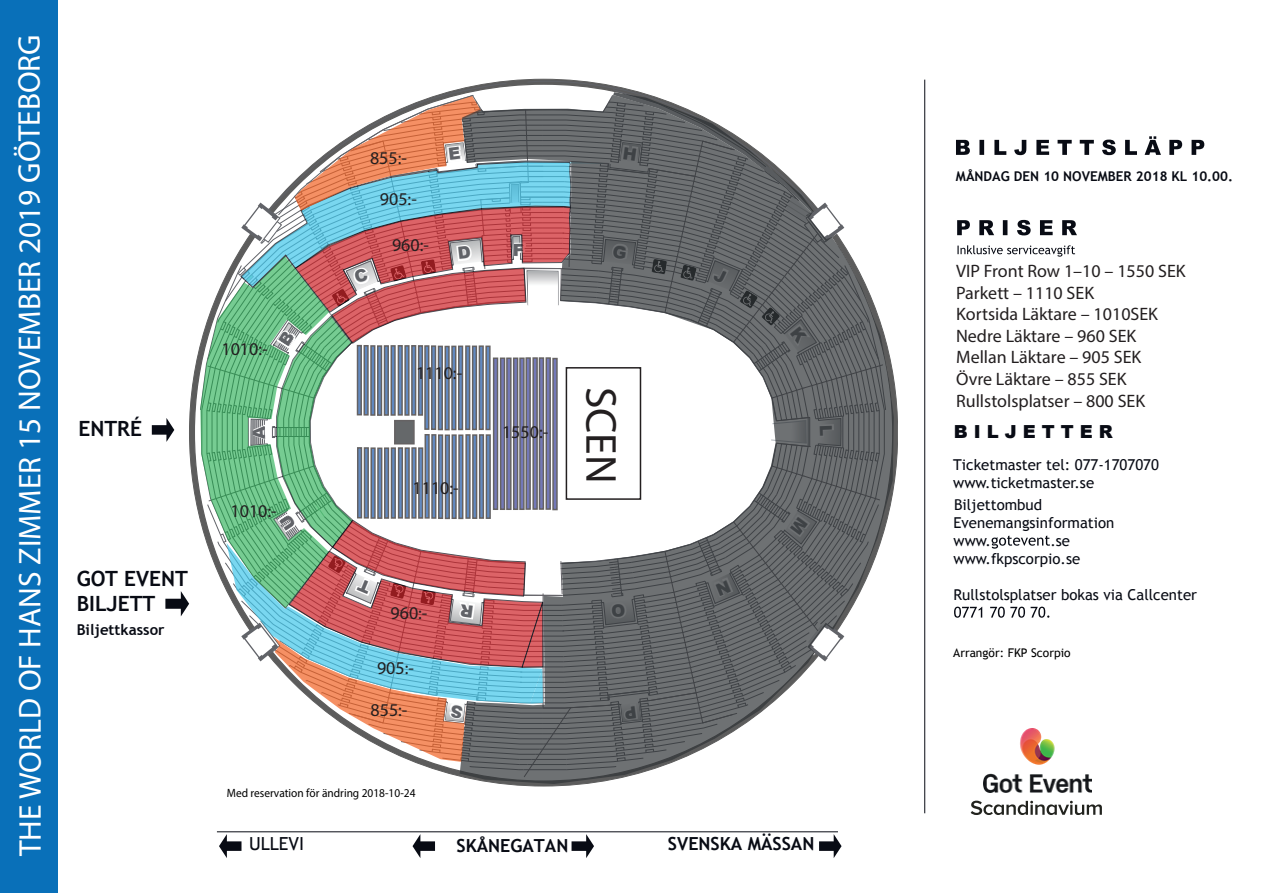
<style>
.page{position:relative;width:1263px;height:893px;background:#fff}
.page>*{position:absolute;margin:0;border:0;box-sizing:border-box;transform-origin:0 0}
.t1{font:43.5px "Myriad Pro";color:#231f20}
.t2{font:31.5px "Myriad Pro";color:#fff}
.t3{font:700 21px/25.2px "Trebuchet MS";color:#080b14}
.t4{font:18px/21.6px "Myriad Pro";color:#231f20}
.t5{font:700 18px "Trebuchet MS";color:#080b14}
.t6{font:900 18px "Arial";color:#080b14}
.t7{font:18px "Trebuchet MS";color:#080b14}
.t8{font:15px/18px "Trebuchet MS";color:#080b14}
.t9{font:700 15px "Trebuchet MS";color:#080b14}
.t10{font:700 13.5px "Trebuchet MS";color:#080b14}
.t11{font:12px "Myriad Pro";color:#000001;scale:.95 1}
.t12{font:12px "Trebuchet MS";color:#000001}
</style>
<div class="page">
<div style="left:0;top:0;width:57px;height:892px;background:#0970b9"></div>
<hr style="left:924px;top:80px;width:1px;height:733px;background:#080b14">
<hr style="left:217px;top:831px;width:621px;height:1px;background:#080b14">
<svg style="left:571px;top:834px;width:23px;height:24px"></svg>
<svg style="left:819px;top:834px;width:22px;height:24px"></svg>
<svg style="left:412px;top:834px;width:23px;height:24px"></svg>
<svg style="left:219px;top:834px;width:22px;height:24px"></svg>
<svg style="left:152px;top:418px;width:22px;height:24px"></svg>
<svg style="left:165px;top:591px;width:24px;height:25px"></svg>
<svg style="left:956px;top:136px;width:248px;height:19px"></svg>
<svg style="left:957px;top:220px;width:120px;height:15px"></svg>
<svg style="left:971px;top:801px;width:131px;height:14px"></svg>
<svg style="left:991px;top:535px;width:59px;height:14px"></svg>
<svg style="left:954px;top:607px;width:95px;height:11px"></svg>
<svg style="left:957px;top:245px;width:118px;height:12px"></svg>
<img style="left:983px;top:729px;width:108px;height:63px">
<svg style="left:466px;top:340px;width:428px;height:444px"></svg>
<svg style="left:200px;top:78px;width:686px;height:700px"></svg>
<h2 class="t2" style="left:10px;top:856px;width:824px;rotate:-90deg">THE WORLD OF HANS ZIMMER 15 NOVEMBER 2019 GÖTEBORG</h2>
<p class="t4" style="left:370px;top:147px;width:38px">855:-</p>
<p class="t4" style="left:380px;top:188px;width:38px">905:-</p>
<p class="t4" style="left:392px;top:234px;width:38px">960:-</p>
<p class="t3" style="left:78px;top:415px;width:65px">ENTRÉ</p>
<p class="t3" style="left:77px;top:566px;width:113px">GOT EVENT<br>BILJETT</p>
<p class="t9" style="left:77px;top:620px;width:89px">Biljettkassor</p>
<p class="t4" style="left:221px;top:338px;width:48px">1010:-</p>
<p class="t4" style="left:231px;top:500px;width:48px">1010:-</p>
<p class="t4" style="left:416px;top:362px;width:48px">1110:-</p>
<p class="t4" style="left:413px;top:477px;width:48px">1110:-</p>
<p class="t4" style="left:390px;top:602px;width:38px">960:-</p>
<p class="t4" style="left:377px;top:657px;width:38px">905:-</p>
<p class="t4" style="left:370px;top:699px;width:38px">855:-</p>
<p class="t11" style="left:227px;top:786px;width:200px">Med reservation för ändring 2018-10-24</p>
<p class="t4" style="left:502px;top:421px;width:48px">1550:-</p>
<h1 class="t1" style="left:628px;top:386px;width:98px;rotate:90deg">SCEN</h1>
<p class="t7" style="left:249px;top:832px;width:57px">ULLEVI</p>
<p class="t5" style="left:456px;top:834px;width:113px">SKÅNEGATAN</p>
<p class="t5" style="left:668px;top:832px;width:148px">SVENSKA MÄSSAN</p>
<p class="t10" style="left:956px;top:168px;width:279px">MÅNDAG DEN 10 NOVEMBER 2018 KL 10.00.</p>
<p class="t4" style="left:956px;top:260px;width:231px">VIP Front Row 1–10 – 1550 SEK<br>Parkett – 1110 SEK<br>Kortsida Läktare – 1010SEK<br>Nedre Läktare – 960 SEK<br>Mellan Läktare – 905 SEK<br>Övre Läktare – 855 SEK<br>Rullstolsplatser – 800 SEK</p>
<p class="t6" style="left:954px;top:418px;width:160px">B I L J E T T E R</p>
<p class="t8" style="left:953px;top:455px;width:207px">Ticketmaster tel: 077-1707070 www.ticketmaster.se</p>
<p class="t8" style="left:953px;top:496px;width:162px">Biljettombud<br>Evenemangsinformation www.</p>
<p class="t8" style="left:953px;top:531px;width:128px;text-indent:97px">.se www.fkpscorpio.se</p>
<p class="t8" style="left:953px;top:585px;width:245px">Rullstolsplatser bokas via Callcenter</p>
<p class="t12" style="left:953px;top:645px;width:119px">Arrangör: FKP Scorpio</p>
</div>
